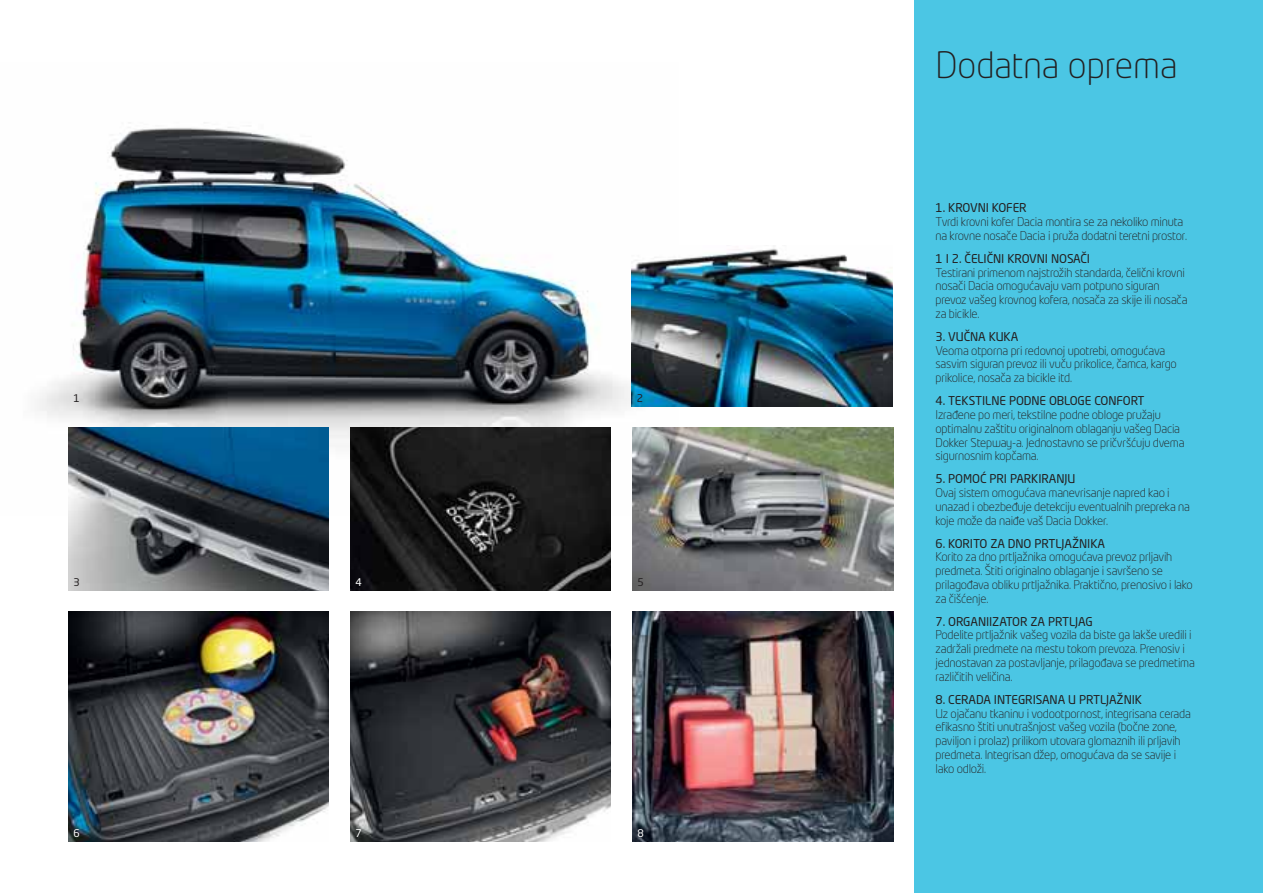
<style>
.page{position:relative;width:1263px;height:893px;background:#fff}
.page>*{position:absolute;margin:0;border:0;box-sizing:border-box;transform-origin:0 0}
.t1{font:300 36px "Neo Tech Dacia";color:#231f20}
.t2{font:300 12px/13.8px "Neo Tech Dacia";letter-spacing:-.015em;color:#231f20}
.t3{font:12px "Neo Tech Dacia";letter-spacing:-.005em;color:#231f20}
.t4{font:10.5px "Neo Tech Dacia";color:#fff}
.t5{font:10.5px "Neo Tech Dacia";color:#231f20}
</style>
<div class="page">
<img style="left:37px;top:122px;width:642px;height:317px">
<img style="left:68px;top:612px;width:261px;height:230px">
<img style="left:632px;top:428px;width:261px;height:162px">
<div style="left:914px;top:0;width:349px;height:893px;background:#4bc6e4"></div>
<img style="left:350px;top:612px;width:261px;height:230px">
<img style="left:632px;top:612px;width:261px;height:230px">
<img style="left:68px;top:428px;width:261px;height:162px">
<img style="left:350px;top:428px;width:261px;height:162px">
<img style="left:631px;top:245px;width:261px;height:162px">
<p class="t5" style="left:73px;top:393px;width:8px">1</p>
<p class="t5" style="left:73px;top:577px;width:8px">3</p>
<p class="t4" style="left:355px;top:577px;width:8px">4</p>
<p class="t5" style="left:637px;top:393px;width:8px">2</p>
<p class="t5" style="left:637px;top:577px;width:8px">5</p>
<p class="t4" style="left:73px;top:829px;width:8px">6</p>
<p class="t4" style="left:355px;top:829px;width:8px">7</p>
<p class="t4" style="left:637px;top:829px;width:8px">8</p>
<h1 class="t1" style="left:935px;top:48px;width:244px">Dodatna oprema</h1>
<p class="t3" style="left:935px;top:202px;width:93px">1. KROVNI KOFER</p>
<p class="t2" style="left:935px;top:216px;width:253px">Tvrdi krovni kofer Dacia montira se za nekoliko minuta na krovne nosače Dacia i pruža dodatni teretni prostor.</p>
<p class="t3" style="left:935px;top:253px;width:156px">1 I 2. ČELIČNI KROVNI NOSAČI</p>
<p class="t2" style="left:935px;top:266px;width:253px">Testirani primenom najstrožih standarda, čelični krovni nosači Dacia omogućavaju vam potpuno siguran prevoz vašeg krovnog kofera, nosača za skije ili nosača za bicikle.</p>
<p class="t3" style="left:935px;top:331px;width:84px">3. VUČNA KUKA</p>
<p class="t2" style="left:935px;top:344px;width:243px">Veoma otporna pri redovnoj upotrebi, omogućava sasvim siguran prevoz ili vuču prikolice, čamca, kargo prikolice, nosača za bicikle itd.</p>
<p class="t3" style="left:935px;top:395px;width:211px">4. TEKSTILNE PODNE OBLOGE CONFORT</p>
<p class="t2" style="left:935px;top:408px;width:250px">Izrađene po meri, tekstilne podne obloge pružaju optimalnu zaštitu originalnom oblaganju vašeg Dacia Dokker Stepway-a. Jednostavno se pričvršćuju dvema sigurnosnim kopčama.</p>
<p class="t3" style="left:935px;top:473px;width:141px">5. POMOĆ PRI PARKIRANJU</p>
<p class="t2" style="left:935px;top:487px;width:256px">Ovaj sistem omogućava manevrisanje napred kao i unazad i obezbeđuje detekciju eventualnih prepreka na koje može da naiđe vaš Dacia Dokker.</p>
<p class="t3" style="left:935px;top:538px;width:171px">6. KORITO ZA DNO PRTLJAŽNIKA</p>
<p class="t2" style="left:935px;top:551px;width:259px">Korito za dno prtljažnika omogućava prevoz prljavih predmeta. Štiti originalno oblaganje i savršeno se prilagođava obliku prtljažnika. Praktično, prenosivo i lako za čišćenje.</p>
<p class="t3" style="left:935px;top:616px;width:159px">7. ORGANIIZATOR ZA PRTLJAG</p>
<p class="t2" style="left:935px;top:629px;width:261px">Podelite prtljažnik vašeg vozila da biste ga lakše uredili i zadržali predmete na mestu tokom prevoza. Prenosiv i jednostavan za postavljanje, prilagođava se predmetima različitih veličina.</p>
<p class="t3" style="left:935px;top:694px;width:208px">8. CERADA INTEGRISANA U PRTLJAŽNIK</p>
<p class="t2" style="left:935px;top:707px;width:257px">Uz ojačanu tkaninu i vodootpornost, integrisana cerada efikasno štiti unutrašnjost vašeg vozila (bočne zone, paviljon i prolaz) prilikom utovara glomaznih ili prljavih predmeta. Integrisan džep, omogućava da se savije i lako odloži.</p>
</div>
